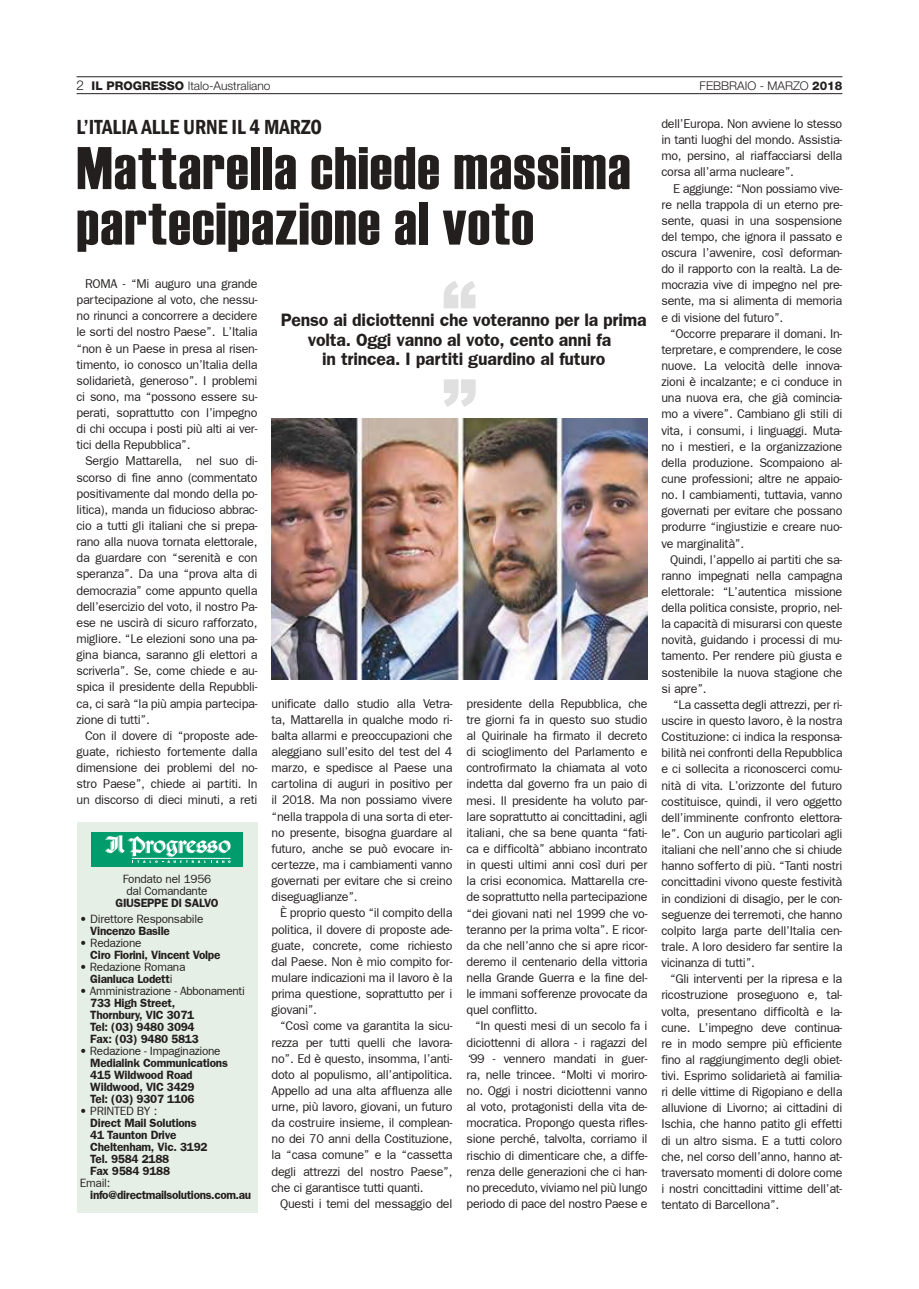
<style>
.page{position:relative;width:919px;height:1289px;background:#fff}
.page>*{position:absolute;margin:0;border:0;box-sizing:border-box;transform-origin:0 0}
.t1{font:60px/55.5px "Haettenschweiler";letter-spacing:.02em;color:#241f1f;scale:1.05 1}
.t2{font:600 condensed 21px "Franklin Gothic";color:#241f1f}
.t3{font:700 18px/19.5px "Frankfurt Gothic";letter-spacing:-.01em;color:#241f1f;text-align:center}
.t4{font:12.75px/16.2px "Frankfurt Gothic Plain";letter-spacing:-.02em;color:#241f1f;text-align:justify}
.t5{font:700 12px/12px "Frankfurt Gothic";letter-spacing:-.02em;color:#241f1f}
.t6{font:12px/12px "Frankfurt Gothic Plain";letter-spacing:-.02em;color:#241f1f;text-align:center}
.t7{font:300 12px "Helvetica Neue";color:#241f1f}
.s1{font-size:13.5px}
.s2{font-weight:800}
.s3{font-family:"Frankfurt Gothic Plain";font-weight:400}
</style>
<div class="page">
<hr style="left:77px;top:76px;width:765px;height:1px;background:#241f1f">
<hr style="left:77px;top:93px;width:765px;height:1px;background:#241f1f">
<div style="left:77px;top:822px;width:180px;height:390px;background:#e5efe5"></div>
<div style="left:91px;top:831px;width:152px;height:35px;background:#009c6b"></div>
<svg style="left:105px;top:835px;width:126px;height:27px"></svg>
<img style="left:271px;top:418px;width:376px;height:262px">
<svg style="left:443px;top:281px;width:32px;height:27px"></svg>
<svg style="left:444px;top:379px;width:31px;height:28px"></svg>
<p class="t7" style="left:77px;top:78px;width:195px"><span class="s1">2</span> <span class="s2">IL PROGRESSO</span> Italo-Australiano</p>
<p class="t7" style="left:699px;top:78px;width:144px">FEBBRAIO - MARZO <span class="s2">2018</span></p>
<h2 class="t2" style="left:77px;top:112px;width:247px">L’ITALIA ALLE URNE IL 4 MARZO</h2>
<h1 class="t1" style="left:77px;top:140px;width:529px">Mattarella chiede massima partecipazione al voto</h1>
<p class="t4" style="left:77px;top:275px;width:182px;text-indent:9px">ROMA - “Mi auguro una grande partecipazione al voto, che nessu&shy;no rinunci a concorrere a decidere le sorti del nostro Paese”. L’Italia “non è un Paese in presa al risen&shy;timento, io conosco un’Italia della solidarietà, generoso”. I problemi ci sono, ma “possono essere su&shy;perati, soprattutto con l’impegno di chi occupa i posti più alti ai ver&shy;tici della Repubblica”.</p>
<p class="t4" style="left:77px;top:453px;width:182px;text-indent:9px">Sergio Mattarella, nel suo di&shy;scorso di fine anno (commentato positivamente dal mondo della po&shy;litica), manda un fiducioso abbrac&shy;cio a tutti gli italiani che si prepa&shy;rano alla nuova tornata elettorale, da guardare con “serenità e con speranza”. Da una “prova alta di democrazia” come appunto quella dell’esercizio del voto, il nostro Pa&shy;ese ne uscirà di sicuro rafforzato, migliore. “Le elezioni sono una pa&shy;gina bianca, saranno gli elettori a scriverla”. Se, come chiede e au&shy;spica il presidente della Repubbli&shy;ca, ci sarà “la più ampia partecipa&shy;zione di tutti”.</p>
<p class="t4" style="left:77px;top:727px;width:182px;text-indent:9px">Con il dovere di “proposte ade&shy;guate, richiesto fortemente dalla dimensione dei problemi del no&shy;stro Paese”, chiede ai partiti. In un discorso di dieci minuti, a reti</p>
<p class="t6" style="left:123px;top:872px;width:90px">Fondato nel 1956 dal Comandante</p>
<p class="t5" style="left:115px;top:896px;width:105px">GIUSEPPE Dl SALVO</p>
<p class="t6" style="left:80px;top:912px;width:125px">• Direttore Responsabile</p>
<p class="t5" style="left:90px;top:924px;width:81px">Vincenzo Basile</p>
<p class="t6" style="left:80px;top:936px;width:63px">• Redazione</p>
<p class="t5" style="left:90px;top:948px;width:132px">Ciro Fiorini, Vincent Volpe</p>
<p class="t6" style="left:80px;top:960px;width:107px">• Redazione Romana</p>
<p class="t5" style="left:90px;top:972px;width:84px">Gianluca Lodett<span class="s3">i</span></p>
<p class="t6" style="left:80px;top:984px;width:167px">• Amministrazione - Abbonamenti</p>
<p class="t5" style="left:90px;top:996px;width:110px">733 High Street,<br>Thornbury, VIC 3071<br>Tel: (03) 9480 3094<br>Fax: (03) 9480 5813</p>
<p class="t6" style="left:80px;top:1044px;width:142px">• Redazione - Impaginazione</p>
<p class="t5" style="left:90px;top:1056px;width:139px">Medialink Communications<br>415 Wildwood Road<br>Wildwood, VIC 3429<br>Tel: (03) 9307 1106</p>
<p class="t6" style="left:80px;top:1104px;width:79px">• PRINTED BY :</p>
<p class="t5" style="left:90px;top:1116px;width:119px">Direct Mail Solutions<br>41 Taunton Drive<br>Cheltenham, Vic. 3192<br>Tel. 9584 2188<br>Fax 9584 9188</p>
<p class="t6" style="left:80px;top:1176px;width:32px">Email:</p>
<p class="t5" style="left:90px;top:1188px;width:162px">info@directmailsolutions.com.au</p>
<h3 class="t3" style="left:281px;top:309px;width:367px">Penso ai diciottenni che voteranno per la prima volta. Oggi vanno al voto, cento anni fa<br>in trincea. I partiti guardino al futuro</h3>
<p class="t4" style="left:271px;top:695px;width:182px">unificate dallo studio alla Vetra&shy;ta, Mattarella in qualche modo ri&shy;balta allarmi e preoccupazioni che aleggiano sull’esito del test del 4 marzo, e spedisce al Paese una cartolina di auguri in positivo per il 2018. Ma non possiamo vivere “nella trappola di una sorta di eter&shy;no presente, bisogna guardare al futuro, anche se può evocare in&shy;certezze, ma i cambiamenti vanno governati per evitare che si creino diseguaglianze”.</p>
<p class="t4" style="left:271px;top:904px;width:182px;text-indent:9px">È proprio questo “il compito della politica, il dovere di proposte ade&shy;guate, concrete, come richiesto dal Paese. Non è mio compito for&shy;mulare indicazioni ma il lavoro è la prima questione, soprattutto per i giovani”.</p>
<p class="t4" style="left:271px;top:1017px;width:182px;text-indent:9px">“Così come va garantita la sicu&shy;rezza per tutti quelli che lavora&shy;no”. Ed è questo, insomma, l’anti&shy;doto al populismo, all’antipolitica.<br>Appello ad una alta affluenza alle urne, più lavoro, giovani, un futuro da costruire insieme, il complean&shy;no dei 70 anni della Costituzione, la “casa comune” e la “cassetta degli attrezzi del nostro Paese”, che ci garantisce tutti quanti.</p>
<p class="t4" style="left:280px;top:1195px;width:174px">Questi i temi del messaggio del</p>
<p class="t4" style="left:466px;top:695px;width:182px">presidente della Repubblica, che tre giorni fa in questo suo studio al Quirinale ha firmato il decreto di scioglimento del Parlamento e controfirmato la chiamata al voto indetta dal governo fra un paio di mesi. Il presidente ha voluto par&shy;lare soprattutto ai concittadini, agli italiani, che sa bene quanta “fati&shy;ca e difficoltà” abbiano incontrato in questi ultimi anni così duri per la crisi economica. Mattarella cre&shy;de soprattutto nella partecipazione “dei giovani nati nel 1999 che vo&shy;teranno per la prima volta”. E ricor&shy;da che nell’anno che si apre ricor&shy;deremo il centenario della vittoria nella Grande Guerra e la fine del&shy;le immani sofferenze provocate da quel conflitto.</p>
<p class="t4" style="left:466px;top:1017px;width:182px;text-indent:9px">“In questi mesi di un secolo fa i diciottenni di allora - i ragazzi del ‘99 - vennero mandati in guer&shy;ra, nelle trincee. “Molti vi moriro&shy;no. Oggi i nostri diciottenni vanno al voto, protagonisti della vita de&shy;mocratica. Propongo questa rifles&shy;sione perché, talvolta, corriamo il rischio di dimenticare che, a diffe&shy;renza delle generazioni che ci han&shy;no preceduto, viviamo nel più lungo periodo di pace del nostro Paese e</p>
<p class="t4" style="left:661px;top:115px;width:182px">dell’Europa. Non avviene lo stesso in tanti luoghi del mondo. Assistia&shy;mo, persino, al riaffacciarsi della corsa all’arma nucleare”.</p>
<p class="t4" style="left:661px;top:180px;width:182px;text-indent:12px">E aggiunge: “Non possiamo vive&shy;re nella trappola di un eterno pre&shy;sente, quasi in una sospensione del tempo, che ignora il passato e oscura l’avvenire, così deforman&shy;do il rapporto con la realtà. La de&shy;mocrazia vive di impegno nel pre&shy;sente, ma si alimenta di memoria e di visione del futuro”.</p>
<p class="t4" style="left:661px;top:325px;width:182px;text-indent:9px">“Occorre preparare il domani. In&shy;terpretare, e comprendere, le cose nuove. La velocità delle innova&shy;zioni è incalzante; e ci conduce in una nuova era, che già comincia&shy;mo a vivere”. Cambiano gli stili di vita, i consumi, i linguaggi. Muta&shy;no i mestieri, e la organizzazione della produzione. Scompaiono al&shy;cune professioni; altre ne appaio&shy;no. I cambiamenti, tuttavia, vanno governati per evitare che possano produrre “ingiustizie e creare nuo&shy;ve marginalità”.</p>
<p class="t4" style="left:661px;top:551px;width:182px;text-indent:9px">Quindi, l’appello ai partiti che sa&shy;ranno impegnati nella campagna elettorale: “L’autentica missione della politica consiste, proprio, nel&shy;la capacità di misurarsi con queste novità, guidando i processi di mu&shy;tamento. Per rendere più giusta e sostenibile la nuova stagione che si apre”.</p>
<p class="t4" style="left:661px;top:696px;width:182px;text-indent:12px">“La cassetta degli attrezzi, per ri&shy;uscire in questo lavoro, è la nostra Costituzione: ci indica la responsa&shy;bilità nei confronti della Repubblica e ci sollecita a riconoscerci comu&shy;nità di vita. L’orizzonte del futuro costituisce, quindi, il vero oggetto dell’imminente confronto elettora&shy;le”. Con un augurio particolari agli italiani che nell’anno che si chiude hanno sofferto di più. “Tanti nostri concittadini vivono queste festività in condizioni di disagio, per le con&shy;seguenze dei terremoti, che hanno colpito larga parte dell’Italia cen&shy;trale. A loro desidero far sentire la vicinanza di tutti”.</p>
<p class="t4" style="left:661px;top:970px;width:182px;text-indent:9px">“Gli interventi per la ripresa e la ricostruzione proseguono e, tal&shy;volta, presentano difficoltà e la&shy;cune. L’impegno deve continua&shy;re in modo sempre più efficiente fino al raggiungimento degli obiet&shy;tivi. Esprimo solidarietà ai familia&shy;ri delle vittime di Rigopiano e della alluvione di Livorno; ai cittadini di Ischia, che hanno patito gli effetti di un altro sisma. E a tutti coloro che, nel corso dell’anno, hanno at&shy;traversato momenti di dolore come i nostri concittadini vittime dell’at&shy;tentato di Barcellona”.</p>
</div>
